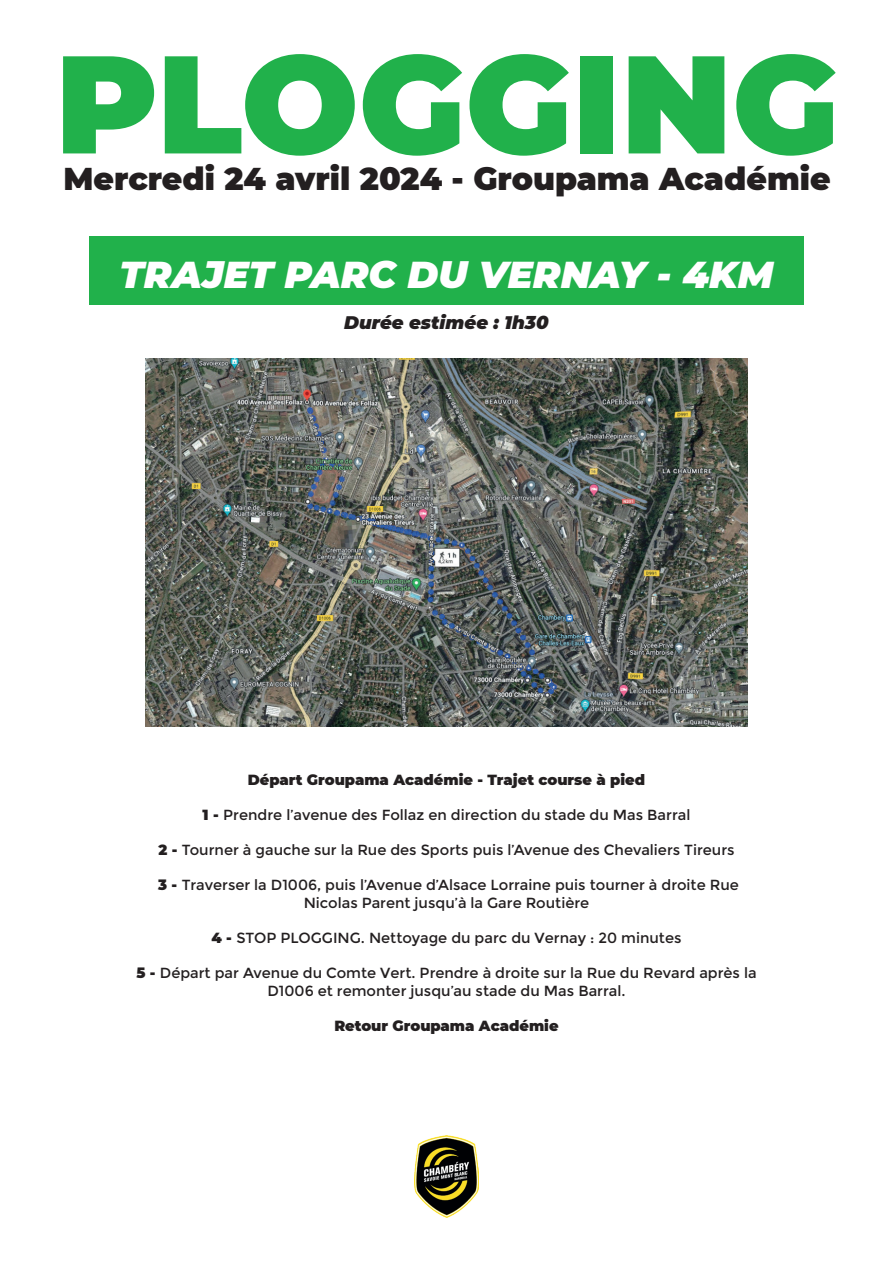
<style>
.page{position:relative;width:893px;height:1263px;background:#fff}
.page>*{position:absolute;margin:0;border:0;box-sizing:border-box;transform-origin:0 0}
.t1{font:900 138.75px "Montserrat";color:#21b14b}
.t2{font:italic 900 37.35px "Montserrat";color:#fff}
.t3{font:900 31.5px "Montserrat";color:#231f20}
.t4{font:italic 900 18.15px "Montserrat";color:#231f20}
.t5{font:14.7px/17.5px "Montserrat";color:#231f20;text-align:center}
.t6{font:900 14.7px "Montserrat";color:#231f20}
.s1{font-weight:900}
</style>
<div class="page">
<img style="left:146px;top:358px;width:602px;height:369px">
<div style="left:89px;top:236px;width:715px;height:69px;background:#21b14b"></div>
<img style="left:415px;top:1135px;width:63px;height:82px">
<h1 class="t1" style="left:55px;top:0;width:785px">PLOGGING</h1>
<h3 class="t3" style="left:64px;top:155px;width:769px">Mercredi 24 avril 2024 - Groupama Académie</h3>
<h2 class="t2" style="left:119px;top:247px;width:655px">TRAJET PARC DU VERNAY - 4KM</h2>
<p class="t4" style="left:344px;top:308px;width:206px">Durée estimée : 1h30</p>
<p class="t6" style="left:248px;top:769px;width:399px">Départ Groupama Académie - Trajet course à pied</p>
<p class="t5" style="left:203px;top:806px;width:489px"><span class="s1">1 -</span> Prendre l’avenue des Follaz en direction du stade du Mas Barral</p>
<p class="t5" style="left:158px;top:841px;width:578px"><span class="s1">2 -</span> Tourner à gauche sur la Rue des Sports puis l’Avenue des Chevaliers Tireurs</p>
<p class="t5" style="left:158px;top:876px;width:582px"><span class="s1">3 -</span> Traverser la D1006, puis l’Avenue d’Alsace Lorraine puis tourner à droite Rue<br>Nicolas Parent jusqu’à la Gare Routière</p>
<p class="t5" style="left:211px;top:929px;width:471px"><span class="s1">4 -</span> STOP PLOGGING. Nettoyage du parc du Vernay : 20 minutes</p>
<p class="t5" style="left:136px;top:964px;width:622px"><span class="s1">5 -</span> Départ par Avenue du Comte Vert. Prendre à droite sur la Rue du Revard après la<br>D1006 et remonter jusqu’au stade du Mas Barral.</p>
<p class="t6" style="left:334px;top:1015px;width:226px">Retour Groupama Académie</p>
</div>
